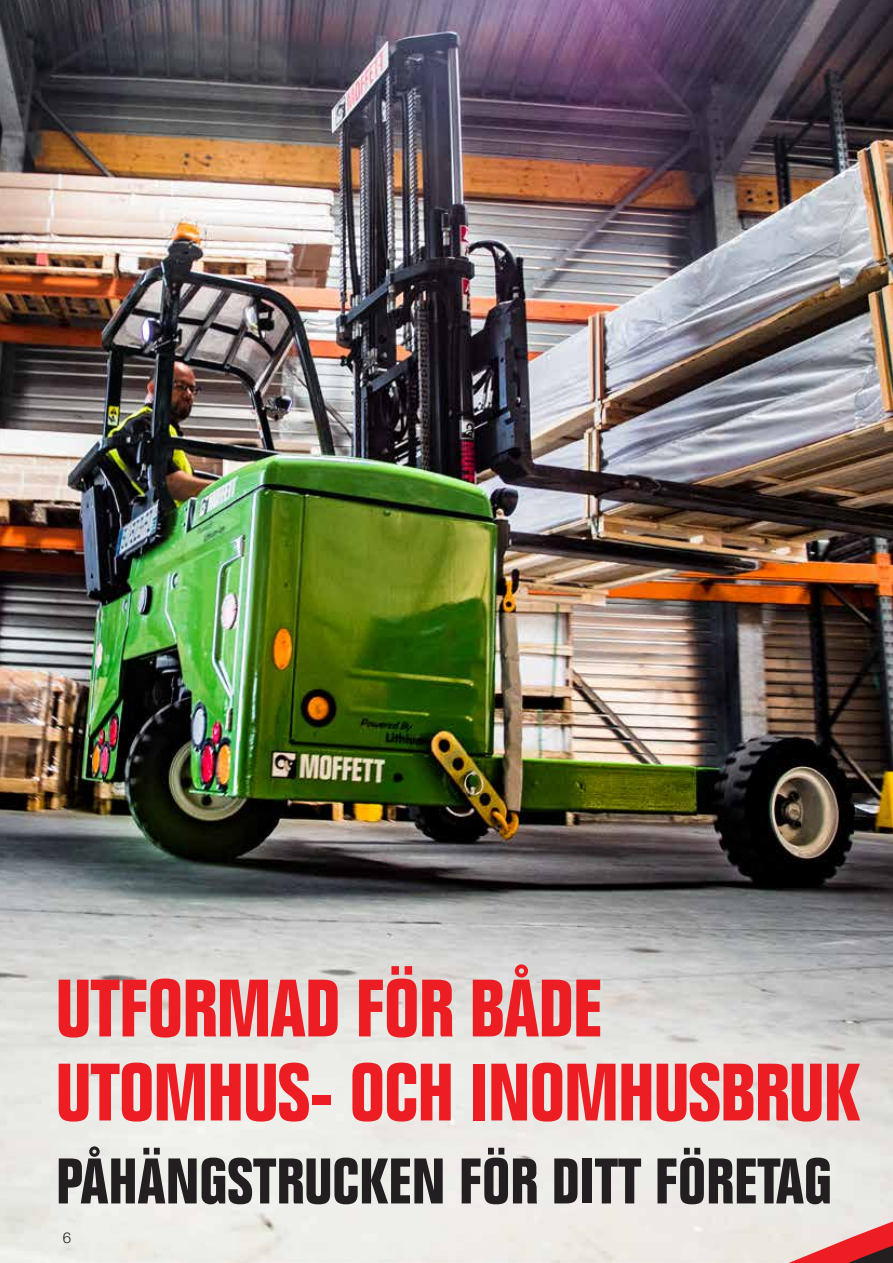
<style>
.page{position:relative;width:893px;height:1263px;background:#fff}
.page>*{position:absolute;margin:0;border:0;box-sizing:border-box;transform-origin:0 0}
.t1{font:700 condensed 79.5px/84px "Folio Std";letter-spacing:-.01em;color:#ed1d24}
.t2{font:700 condensed 63px "Folio Std";color:#231f20}
.t3{font:300 15px "Helvetica Neue LT Std";color:#231f20}
</style>
<div class="page">
<img style="left:0;top:0;width:893px;height:1263px">
<svg style="left:732px;top:1003px;width:161px;height:260px;background:#e0d6d2"></svg>
<p class="t1" style="left:56px;top:968px;width:806px">UTFORMAD FÖR BÅDE<br>UTOMHUS- OCH INOMHUSBRUK</p>
<p class="t2" style="left:56px;top:1146px;width:777px">PÅHÄNGSTRUCKEN FÖR DITT FÖRETAG</p>
<p class="t3" style="left:63px;top:1228px;width:10px">6</p>
</div>
